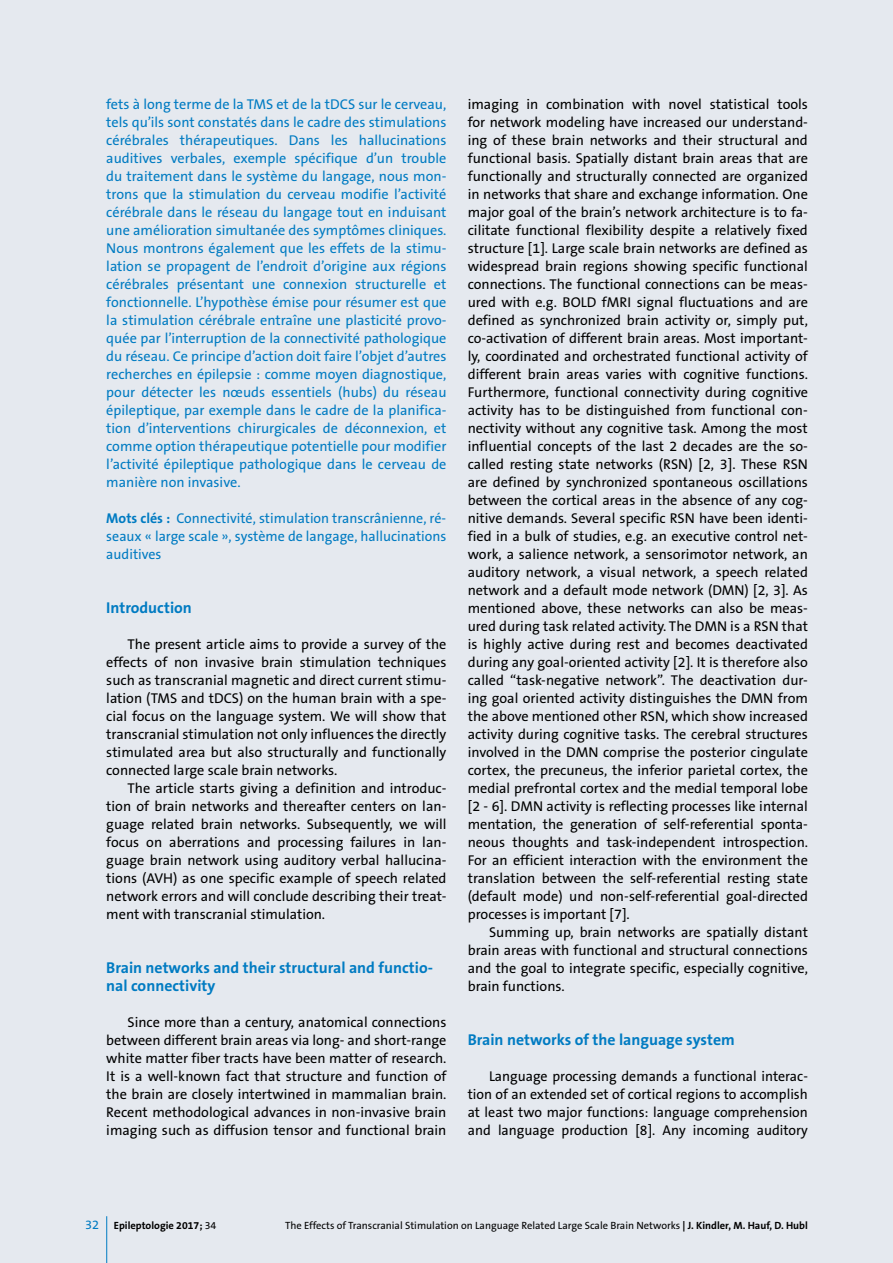
<style>
.page{position:relative;width:893px;height:1263px;background:#e5e9ef}
.page>*{position:absolute;margin:0;border:0;box-sizing:border-box;transform-origin:0 0}
.t1{font:700 15.75px/18px "The Sans B W7";color:#007bc2}
.t2{font:14.25px/18px "The Sans B W5 Plain";color:#000;text-align:justify}
.t3{font:14.25px/18px "The Sans B W5 Plain";color:#007bc2;text-align:justify}
.t4{font:10.5px "The Sans B W5 Plain";color:#000}
.t5{font:700 10.5px "The Sans B W7";color:#000}
.s1{font-family:"The Sans B W7";font-weight:700}
.s2{font-family:"The Sans B W5 Plain";font-weight:400;font-size:12.75px;color:#007bc2}
.s3{font-family:"The Sans B W5 Plain";font-weight:400}
</style>
<div class="page">
<hr style="left:106px;top:1216px;width:1px;height:47px;background:#007bc2">
<p class="t3" style="left:106px;top:96px;width:342px">fets à long terme de la TMS et de la tDCS sur le cerveau, tels qu’ils sont constatés dans le cadre des stimulations cérébrales thérapeutiques. Dans les hallucinations auditives verbales, exemple spécifique d’un trouble du traitement dans le système du langage, nous mon&shy;trons que la stimulation du cerveau modifie l’activité cérébrale dans le réseau du langage tout en induisant une amélioration simultanée des symptômes cliniques.<br>Nous montrons également que les effets de la stimu&shy;lation se propagent de l’endroit d’origine aux régions cérébrales présentant une connexion structurelle et fonctionnelle. L’hypothèse émise pour résumer est que la stimulation cérébrale entraîne une plasticité provo&shy;quée par l’interruption de la connectivité pathologique du réseau. Ce principe d’action doit faire l’objet d’autres recherches en épilepsie : comme moyen diagnostique, pour détecter les nœuds essentiels (hubs) du réseau épileptique, par exemple dans le cadre de la planifica&shy;tion d’interventions chirurgicales de déconnexion, et comme option thérapeutique potentielle pour modifier l’activité épileptique pathologique dans le cerveau de manière non invasive.</p>
<p class="t3" style="left:106px;top:510px;width:342px"><span class="s1">Mots clés :</span> Connectivité, stimulation transcrânienne, ré&shy;seaux « large scale », système de langage, hallucinations auditives</p>
<p class="t1" style="left:106px;top:599px;width:87px">Introduction</p>
<p class="t2" style="left:106px;top:636px;width:342px;text-indent:21px">The present article aims to provide a survey of the effects of non invasive brain stimulation techniques such as transcranial magnetic and direct current stimu&shy;lation (TMS and tDCS) on the human brain with a spe&shy;cial focus on the language system. We will show that transcranial stimulation not only influences the directly stimulated area but also structurally and functionally connected large scale brain networks.</p>
<p class="t2" style="left:106px;top:780px;width:342px;text-indent:21px">The article starts giving a definition and introduc&shy;tion of brain networks and thereafter centers on lan&shy;guage related brain networks. Subsequently, we will focus on aberrations and processing failures in lan&shy;guage brain network using auditory verbal hallucina&shy;tions (AVH) as one specific example of speech related network errors and will conclude describing their treat&shy;ment with transcranial stimulation.</p>
<p class="t1" style="left:106px;top:959px;width:328px">Brain networks and their structural and functio&shy;nal connectivity</p>
<p class="t2" style="left:106px;top:1014px;width:342px;text-indent:21px">Since more than a century, anatomical connections between different brain areas via long- and short-range white matter fiber tracts have been matter of research.<br>It is a well-known fact that structure and function of the brain are closely intertwined in mammalian brain.<br>Recent methodological advances in non-invasive brain imaging such as diffusion tensor and functional brain</p>
<p class="t2" style="left:468px;top:96px;width:342px">imaging in combination with novel statistical tools for network modeling have increased our understand&shy;ing of these brain networks and their structural and functional basis. Spatially distant brain areas that are functionally and structurally connected are organized in networks that share and exchange information. One major goal of the brain’s network architecture is to fa&shy;cilitate functional flexibility despite a relatively fixed structure [1]. Large scale brain networks are defined as widespread brain regions showing specific functional connections. The functional connections can be meas&shy;ured with e.g. BOLD fMRI signal fluctuations and are defined as synchronized brain activity or, simply put, co-activation of different brain areas. Most important&shy;ly, coordinated and orchestrated functional activity of different brain areas varies with cognitive functions.<br>Furthermore, functional connectivity during cognitive activity has to be distinguished from functional con&shy;nectivity without any cognitive task. Among the most influential concepts of the last 2 decades are the so&shy;called resting state networks (RSN) [2, 3]. These RSN are defined by synchronized spontaneous oscillations between the cortical areas in the absence of any cog&shy;nitive demands. Several specific RSN have been identi&shy;fied in a bulk of studies, e.g. an executive control net&shy;work, a salience network, a sensorimotor network, an auditory network, a visual network, a speech related network and a default mode network (DMN) [2, 3]. As mentioned above, these networks can also be meas&shy;ured during task related activity. The DMN is a RSN that is highly active during rest and becomes deactivated during any goal-oriented activity [2]. It is therefore also called “task-negative network”. The deactivation dur&shy;ing goal oriented activity distinguishes the DMN from the above mentioned other RSN, which show increased activity during cognitive tasks. The cerebral structures involved in the DMN comprise the posterior cingulate cortex, the precuneus, the inferior parietal cortex, the medial prefrontal cortex and the medial temporal lobe [2 - 6]. DMN activity is reflecting processes like internal mentation, the generation of self-referential sponta&shy;neous thoughts and task-independent introspection.<br>For an efficient interaction with the environment the translation between the self-referential resting state (default mode) und non-self-referential goal-directed processes is important [7].</p>
<p class="t2" style="left:468px;top:923px;width:342px;text-indent:21px">Summing up, brain networks are spatially distant brain areas with functional and structural connections and the goal to integrate specific, especially cognitive, brain functions.</p>
<p class="t1" style="left:468px;top:1031px;width:268px">Brain networks of the language system</p>
<p class="t2" style="left:468px;top:1068px;width:342px;text-indent:21px">Language processing demands a functional interac&shy;tion of an extended set of cortical regions to accomplish at least two major functions: language comprehension and language production [8]. Any incoming auditory</p>
<p class="t5" style="left:85px;top:1218px;width:133px"><span class="s2">32</span> Epileptologie 2017; <span class="s3">34</span></p>
<p class="t4" style="left:285px;top:1218px;width:524px">The Effects of Transcranial Stimulation on Language Related Large Scale Brain Networks <span class="s1">| J. Kindler, M. Hauf, D. Hubl</span></p>
</div>
